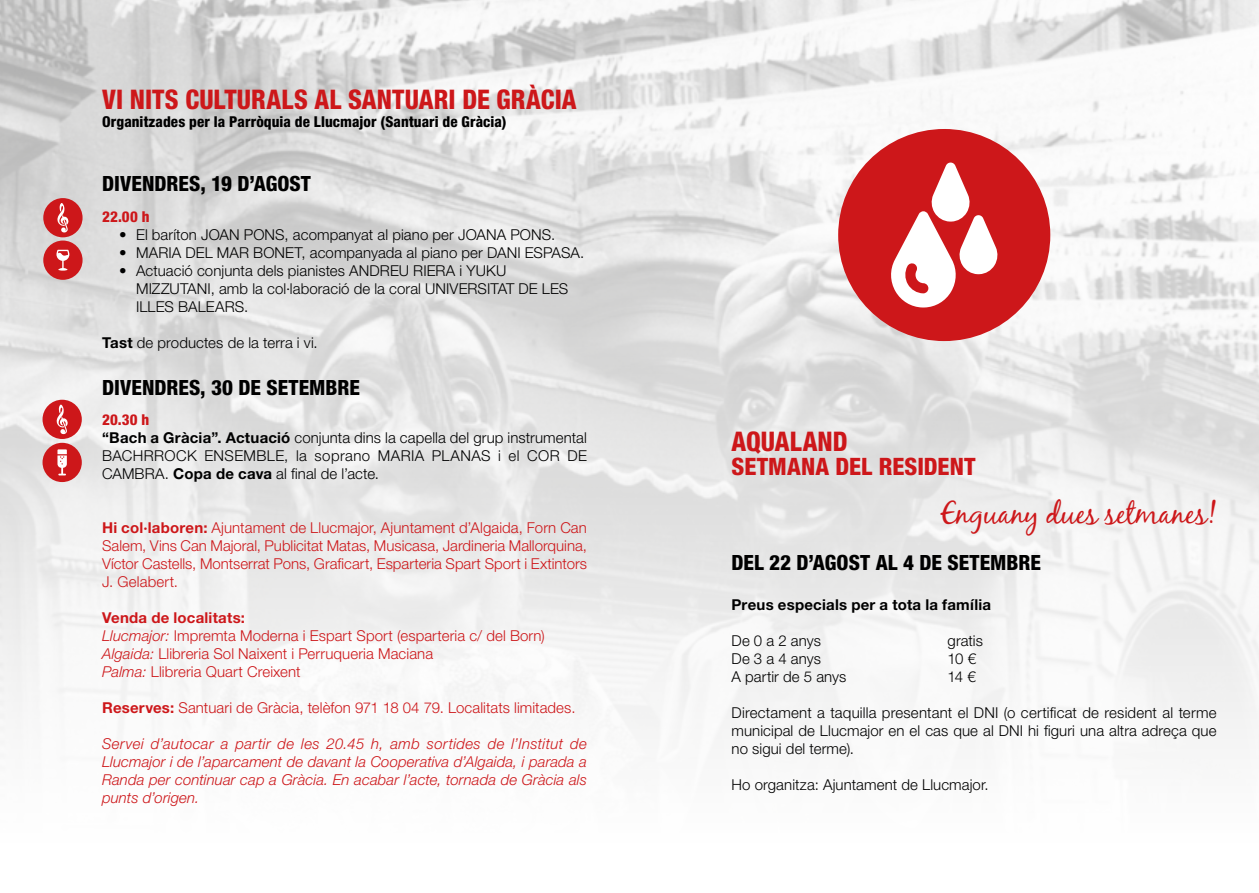
<style>
.page{position:relative;width:1259px;height:893px;background:#fff}
.page>*{position:absolute;margin:0;border:0;box-sizing:border-box;transform-origin:0 0}
.H3_LUGAR{font:30px "Black Jack";color:#cd171a}
.H3_LUGAR-2{font:800 condensed 27px "Helvetica Neue LT Std";letter-spacing:.005em;color:#cd171a;scale:.95 1}
.H3_LUGAR-3{font:800 condensed 24px "Helvetica Neue LT Std";color:#cd171a}
.FECHA{font:800 condensed 21px "Helvetica Neue LT Std";color:#000}
.txt{font:300 15px/18px "Helvetica Neue LT Std";letter-spacing:.005em;color:#000;text-align:justify}
.txt-2{font:300 15px/18px "Helvetica Neue LT Std";letter-spacing:.005em;color:#cd171a;text-align:justify}
.txt-3{font:italic 300 15px/18px "Helvetica Neue LT Std";letter-spacing:.005em;color:#cd171a;text-align:justify}
.txt-4{font:800 condensed 15px "Helvetica Neue LT Std";letter-spacing:.005em;color:#000}
.txt-5{font:700 15px "Helvetica Neue LT Std";letter-spacing:.015em;color:#000}
.txt-6{font:700 15px "Helvetica Neue LT Std";letter-spacing:.015em;color:#cd171a}
.lugar{font:800 condensed 15px "Helvetica Neue LT Std";letter-spacing:.01em;color:#cd171a}
.s1{font-weight:700}
.s2{font-style:italic}
</style>
<div class="page">
<img style="left:0;top:0;width:1259px;height:739px">
<div style="left:43px;top:198px;width:40px;height:39px;background:#cd171a;border-radius:50%"></div>
<svg style="left:57px;top:203px;width:12px;height:29px"></svg>
<div style="left:43px;top:241px;width:40px;height:39px;background:#cd171a;border-radius:50%"></div>
<svg style="left:56px;top:250px;width:13px;height:21px"></svg>
<div style="left:43px;top:400px;width:39px;height:39px;background:#cd171a;border-radius:50%"></div>
<svg style="left:57px;top:405px;width:11px;height:29px"></svg>
<div style="left:43px;top:443px;width:39px;height:39px;background:#cd171a;border-radius:50%"></div>
<svg style="left:57px;top:449px;width:10px;height:26px"></svg>
<div style="left:838px;top:129px;width:212px;height:212px;background:#cd171a;border-radius:50%"></div>
<svg style="left:891px;top:163px;width:107px;height:144px"></svg>
<p class="H3_LUGAR-2" style="left:102px;top:83px;width:501px">VI NITS CULTURALS AL SANTUARI DE GRÀCIA</p>
<p class="txt-4" style="left:102px;top:112px;width:406px">Organitzades per la Parròquia de Llucmajor (Santuari de Gràcia)</p>
<p class="FECHA" style="left:102px;top:171px;width:210px">DIVENDRES, 19 D’AGOST</p>
<p class="lugar" style="left:102px;top:207px;width:49px">22.00 h</p>
<p class="txt" style="left:119px;top:225px;width:438px">• El baríton JOAN PONS, acompanyat al piano per JOANA PONS.</p>
<p class="txt" style="left:119px;top:243px;width:467px">• MARIA DEL MAR BONET, acompanyada al piano per DANI ESPASA.</p>
<p class="txt" style="left:136px;top:261px;width:434px;text-align:left;text-indent:-17px">• Actuació conjunta dels pianistes ANDREU RIERA i YUKU<br>MIZZUTANI, amb la col·laboració de la coral UNIVERSITAT DE LES<br>ILLES BALEARS.</p>
<p class="txt" style="left:102px;top:333px;width:217px"><span class="s1">Tast</span> de productes de la terra i vi.</p>
<p class="FECHA" style="left:102px;top:374px;width:259px">DIVENDRES, 30 DE SETEMBRE</p>
<p class="lugar" style="left:102px;top:411px;width:49px">20.30 h</p>
<p class="txt" style="left:102px;top:429px;width:486px"><span class="s1">“Bach a Gràcia”. Actuació</span> conjunta dins la capella del grup instrumental BACHRROCK ENSEMBLE, la soprano MARIA PLANAS i el COR DE CAMBRA. <span class="s1">Copa de cava</span> al final de l’acte.</p>
<p class="txt-2" style="left:102px;top:519px;width:486px"><span class="s1">Hi col·laboren:</span> Ajuntament de Llucmajor, Ajuntament d’Algaida, Forn Can Salem, Vins Can Majoral, Publicitat Matas, Musicasa, Jardineria Mallorquina, Víctor Castells, Montserrat Pons, Graficart, Esparteria Spart Sport i Extintors J. Gelabert.</p>
<p class="txt-6" style="left:102px;top:609px;width:144px">Venda de localitats:</p>
<p class="txt-2" style="left:102px;top:627px;width:444px"><span class="s2">Llucmajor:</span> Impremta Moderna i Espart Sport (esparteria c/ del Born)</p>
<p class="txt-2" style="left:102px;top:645px;width:333px"><span class="s2">Algaida:</span> Llibreria Sol Naixent i Perruqueria Maciana</p>
<p class="txt-2" style="left:102px;top:663px;width:200px"><span class="s2">Palma:</span> Llibreria Quart Creixent</p>
<p class="txt-2" style="left:102px;top:699px;width:475px"><span class="s1">Reserves:</span> Santuari de Gràcia, telèfon 971 18 04 79. Localitats limitades.</p>
<p class="txt-3" style="left:102px;top:735px;width:486px">Servei d’autocar a partir de les 20.45 h, amb sortides de l’Institut de Llucmajor i de l’aparcament de davant la Cooperativa d’Algaida, i parada a Randa per continuar cap a Gràcia. En acabar l’acte, tornada de Gràcia als punts d’origen.</p>
<p class="H3_LUGAR-2" style="left:731px;top:425px;width:124px">AQUALAND</p>
<p class="H3_LUGAR-3" style="left:731px;top:452px;width:245px">SETMANA DEL RESIDENT</p>
<p class="H3_LUGAR" style="left:940px;top:495px;width:277px">Enguany dues setmanes!</p>
<p class="FECHA" style="left:731px;top:549px;width:311px">DEL 22 D’AGOST AL 4 DE SETEMBRE</p>
<p class="txt-5" style="left:731px;top:595px;width:261px">Preus especials per a tota la família</p>
<p class="txt" style="left:731px;top:631px;width:91px">De 0 a 2 anys</p>
<p class="txt" style="left:947px;top:631px;width:37px">gratis</p>
<p class="txt" style="left:731px;top:649px;width:91px">De 3 a 4 anys</p>
<p class="txt" style="left:947px;top:649px;width:30px">10 €</p>
<p class="txt" style="left:731px;top:667px;width:116px">A partir de 5 anys</p>
<p class="txt" style="left:947px;top:667px;width:30px">14 €</p>
<p class="txt" style="left:731px;top:703px;width:486px">Directament a taquilla presentant el DNI (o certificat de resident al terme municipal de Llucmajor en el cas que al DNI hi figuri una altra adreça que no sigui del terme).</p>
<p class="txt" style="left:731px;top:775px;width:259px">Ho organitza: Ajuntament de Llucmajor.</p>
</div>
